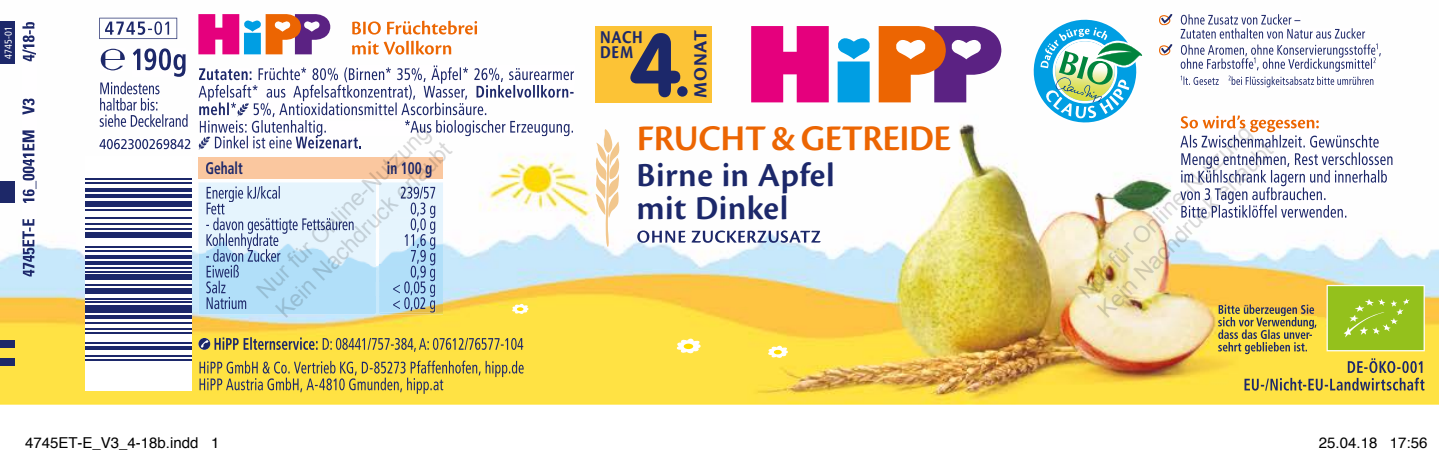
<style>
.page{position:relative;width:1439px;height:456px;background:#fff}
.page>*{position:absolute;margin:0;border:0;box-sizing:border-box;transform-origin:0 0}
.t1{font:900 88.5px "VAG Rounded";color:#1c286a;scale:.91 1}
.t2{font:900 60px "VAG Rounded";color:#1c286a}
.t3{font:600 37.5px "Cronos Pro";letter-spacing:-.01em;color:#ec6502}
.t4{font:600 35px/32.5px "Cronos Pro";letter-spacing:.01em;color:#1c286a}
.t5{font:22.75px/27.2px "Arial";color:rgb(0 0 0/.15)}
.t6{font:700 19.25px "Cronos Pro";letter-spacing:.04em;color:#1c286a}
.t7{font:700 18.75px/15px "Cronos Pro";letter-spacing:.035em;color:#1c286a;scale:.85 1}
.t8{font:700 condensed 16.75px "Frutiger LT Pro";color:#1d286a;scale:.8 1}
.t9{font:15px "Helvetica";color:#000}
.t10{font:condensed 10px "Frutiger LT Pro";color:#fff}
</style>
<div class="page">
<img style="left:0;top:14px;width:1439px;height:390px">
<img style="left:1218px;top:304px;width:96px;height:12px">
<img style="left:1218px;top:316px;width:98px;height:13px">
<img style="left:1218px;top:329px;width:94px;height:9px">
<img style="left:1218px;top:341px;width:89px;height:13px">
<svg style="left:1159px;top:14px;width:13px;height:11px"></svg>
<img style="left:1180px;top:14px;width:120px;height:11px">
<img style="left:1180px;top:28px;width:185px;height:11px">
<svg style="left:1159px;top:44px;width:13px;height:11px"></svg>
<img style="left:1180px;top:44px;width:193px;height:14px">
<img style="left:1180px;top:58px;width:73px;height:11px">
<svg style="left:1253px;top:57px;width:2px;height:6px"></svg>
<img style="left:1257px;top:58px;width:115px;height:14px">
<svg style="left:1373px;top:43px;width:8px;height:20px"></svg>
<img style="left:1159px;top:76px;width:23px;height:4px">
<img style="left:1183px;top:76px;width:43px;height:9px">
<img style="left:1231px;top:76px;width:142px;height:11px">
<img style="left:1180px;top:115px;width:138px;height:17px">
<img style="left:1180px;top:135px;width:199px;height:12px">
<img style="left:1181px;top:152px;width:212px;height:16px">
<img style="left:1181px;top:170px;width:206px;height:16px">
<img style="left:1180px;top:187px;width:146px;height:16px">
<img style="left:1181px;top:204px;width:165px;height:13px">
<svg style="left:1326px;top:284px;width:98px;height:67px;background:#9ec632"></svg>
<img style="left:1347px;top:358px;width:75px;height:14px">
<img style="left:1244px;top:377px;width:180px;height:13px">
<img style="left:352px;top:21px;width:126px;height:14px">
<img style="left:352px;top:41px;width:99px;height:13px">
<svg style="left:198px;top:14px;width:132px;height:40px"></svg>
<img style="left:199px;top:68px;width:53px;height:12px">
<img style="left:259px;top:65px;width:315px;height:19px">
<img style="left:199px;top:85px;width:269px;height:16px">
<img style="left:476px;top:85px;width:97px;height:13px">
<img style="left:199px;top:102px;width:30px;height:13px">
<svg style="left:231px;top:102px;width:18px;height:14px"></svg>
<img style="left:249px;top:102px;width:238px;height:15px">
<img style="left:200px;top:120px;width:373px;height:16px">
<svg style="left:198px;top:136px;width:13px;height:14px"></svg>
<img style="left:215px;top:136px;width:77px;height:12px">
<img style="left:296px;top:136px;width:62px;height:12px">
<div style="left:198px;top:157px;width:245px;height:22px;background:#fac79f"></div>
<img style="left:198px;top:182px;width:178px;height:132px">
<img style="left:379px;top:182px;width:64px;height:132px">
<img style="left:206px;top:186px;width:170px;height:126px">
<img style="left:379px;top:186px;width:57px;height:126px">
<img style="left:207px;top:217px;width:169px;height:1px">
<img style="left:379px;top:217px;width:57px;height:1px">
<img style="left:206px;top:233px;width:170px;height:1px">
<img style="left:379px;top:233px;width:57px;height:1px">
<img style="left:206px;top:249px;width:170px;height:1px">
<img style="left:379px;top:249px;width:56px;height:1px">
<img style="left:207px;top:264px;width:169px;height:1px">
<img style="left:379px;top:264px;width:56px;height:1px">
<img style="left:207px;top:280px;width:169px;height:1px">
<img style="left:379px;top:280px;width:56px;height:1px">
<img style="left:207px;top:296px;width:169px;height:1px">
<img style="left:379px;top:296px;width:56px;height:1px">
<img style="left:199px;top:360px;width:325px;height:16px">
<img style="left:199px;top:377px;width:244px;height:16px">
<svg style="left:198px;top:337px;width:12px;height:12px"></svg>
<img style="left:214px;top:337px;width:104px;height:12px">
<img style="left:318px;top:337px;width:205px;height:14px">
<svg style="left:878px;top:26px;width:123px;height:76px"></svg>
<svg style="left:836px;top:33px;width:35px;height:69px"></svg>
<svg style="left:751px;top:26px;width:78px;height:76px;background:#e8208d"></svg>
<svg style="left:1028px;top:14px;width:117px;height:114px"></svg>
<img style="left:637px;top:230px;width:183px;height:12px">
<svg style="left:595px;top:129px;width:24px;height:117px"></svg>
<div style="left:595px;top:26px;width:117px;height:76px;background:#fcc336"></div>
<svg style="left:512px;top:303px;width:17px;height:11px"></svg>
<svg style="left:676px;top:338px;width:25px;height:15px"></svg>
<div style="left:684px;top:343px;width:9px;height:5px;background:#fd0;border-radius:50%"></div>
<svg style="left:767px;top:345px;width:21px;height:12px"></svg>
<svg style="left:774px;top:349px;width:8px;height:5px"></svg>
<img style="left:99px;top:139px;width:91px;height:10px">
<div style="left:85px;top:156px;width:106px;height:234px;background:#fff"></div>
<hr style="left:85px;top:358px;width:106px;height:2px;background:#1c286a">
<hr style="left:85px;top:355px;width:106px;height:2px;background:#1c286a">
<svg style="left:85px;top:346px;width:106px;height:3px"></svg>
<hr style="left:85px;top:341px;width:106px;height:2px;background:#1c286a">
<hr style="left:85px;top:332px;width:106px;height:2px;background:#1c286a">
<hr style="left:85px;top:328px;width:106px;height:2px;background:#1c286a">
<hr style="left:85px;top:322px;width:106px;height:2px;background:#1c286a">
<svg style="left:85px;top:315px;width:106px;height:3px"></svg>
<div style="left:85px;top:305px;width:106px;height:7px;background:#1c286a"></div>
<hr style="left:85px;top:301px;width:106px;height:2px;background:#1c286a">
<hr style="left:85px;top:297px;width:106px;height:2px;background:#1c286a">
<div style="left:85px;top:287px;width:106px;height:6px;background:#1c286a"></div>
<hr style="left:85px;top:284px;width:106px;height:2px;background:#1c286a">
<div style="left:85px;top:274px;width:106px;height:6px;background:#1c286a"></div>
<hr style="left:85px;top:270px;width:106px;height:2px;background:#1c286a">
<hr style="left:85px;top:266px;width:106px;height:2px;background:#1c286a">
<svg style="left:85px;top:261px;width:106px;height:3px"></svg>
<hr style="left:85px;top:255px;width:106px;height:4px;background:#1c286a">
<hr style="left:85px;top:249px;width:106px;height:2px;background:#1c286a">
<hr style="left:85px;top:245px;width:106px;height:2px;background:#1c286a">
<div style="left:85px;top:232px;width:106px;height:6px;background:#1c286a"></div>
<hr style="left:85px;top:228px;width:106px;height:2px;background:#1c286a">
<hr style="left:85px;top:222px;width:106px;height:2px;background:#1c286a">
<hr style="left:85px;top:217px;width:106px;height:1px;background:#1c286a">
<hr style="left:85px;top:209px;width:106px;height:2px;background:#1c286a">
<div style="left:85px;top:201px;width:106px;height:6px;background:#1c286a"></div>
<svg style="left:85px;top:194px;width:106px;height:3px"></svg>
<hr style="left:85px;top:188px;width:106px;height:4px;background:#1c286a">
<hr style="left:85px;top:182px;width:106px;height:2px;background:#1c286a">
<hr style="left:85px;top:178px;width:106px;height:2px;background:#1c286a">
<img style="left:22px;top:22px;width:14px;height:254px">
<img style="left:0;top:181px;width:14px;height:21px">
<img style="left:0;top:358px;width:14px;height:7px">
<img style="left:0;top:340px;width:14px;height:7px">
<img style="left:0;top:21px;width:14px;height:43px">
<img style="left:101px;top:49px;width:24px;height:21px">
<img style="left:133px;top:48px;width:53px;height:29px">
<img style="left:99px;top:18px;width:78px;height:21px">
<img style="left:105px;top:22px;width:40px;height:13px">
<img style="left:148px;top:21px;width:21px;height:14px">
<img style="left:100px;top:81px;width:60px;height:13px">
<img style="left:100px;top:98px;width:58px;height:12px">
<img style="left:100px;top:114px;width:88px;height:13px">
<p class="t10" style="left:3px;top:58px;width:33px;rotate:-90deg">4745-01</p>
<p class="t6" style="left:689px;top:98px;width:69px;rotate:-90deg">MONAT</p>
<p class="t7" style="left:600px;top:30px;width:51px">NACH<br>DEM</p>
<h1 class="t1" style="left:631px;top:12px;width:56px">4</h1>
<h2 class="t2" style="left:674px;top:38px;width:18px">.</h2>
<h3 class="t3" style="left:637px;top:117px;width:316px">FRUCHT &amp; GETREIDE</h3>
<h3 class="t4" style="left:636px;top:159px;width:200px">Birne in Apfel mit Dinkel</h3>
<p class="t5" style="left:251px;top:284px;width:238px;rotate:-45deg">Nur für Online-Nutzung<br>Kein Nachdruck erlaubt</p>
<p class="t5" style="left:1072px;top:284px;width:238px;rotate:-45deg">Nur für Online-Nutzung<br>Kein Nachdruck erlaubt</p>
<p class="t8" style="left:206px;top:158px;width:48px">Gehalt</p>
<p class="t8" style="left:387px;top:158px;width:58px">in 100 g</p>
<p class="t9" style="left:25px;top:431px;width:196px">4745ET-E_V3_4-18b.indd 1</p>
<p class="t9" style="left:1319px;top:431px;width:110px">25.04.18 17:56</p>
</div>
